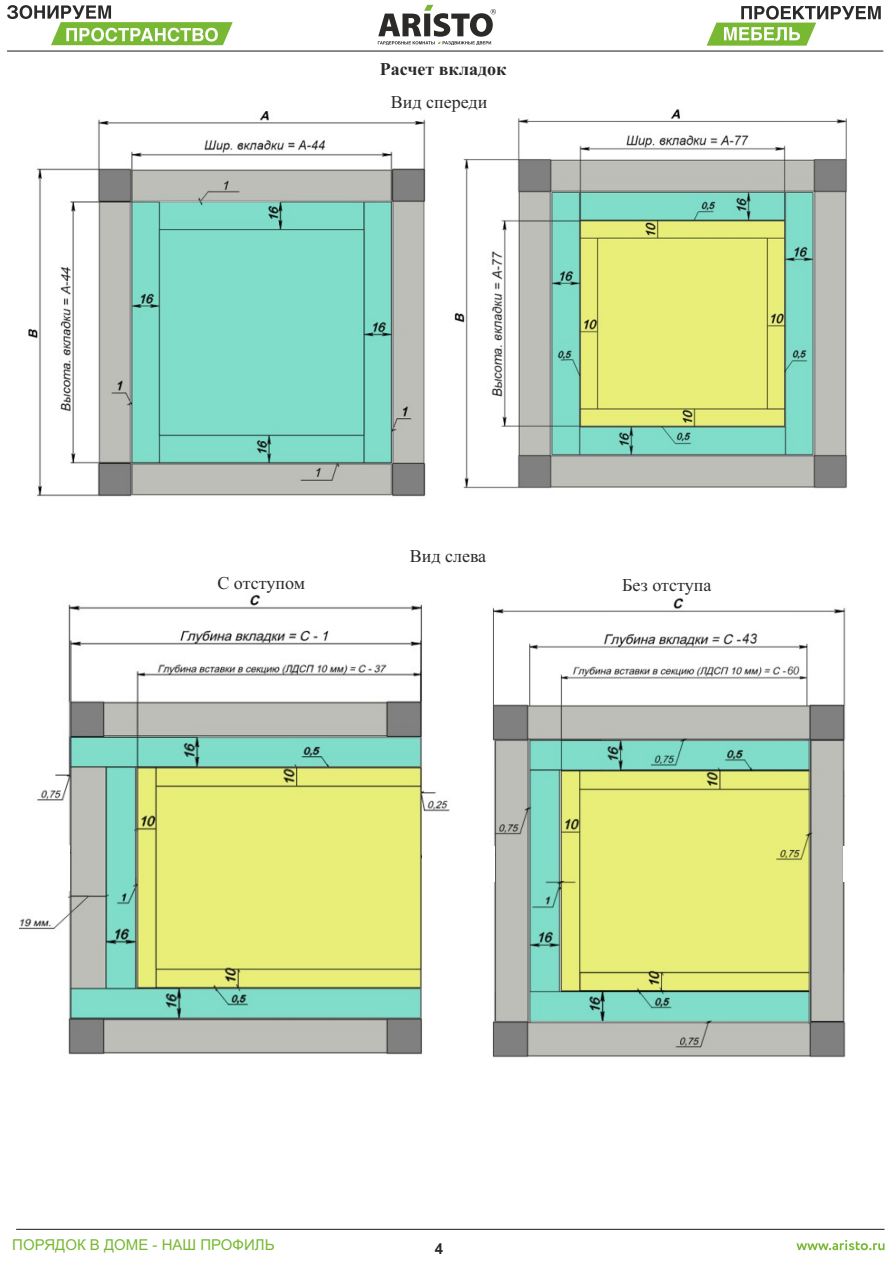
<style>
.page{position:relative;width:893px;height:1263px;background:#fff}
.page>*{position:absolute;margin:0;border:0;box-sizing:border-box;transform-origin:0 0}
.t1{font:18px "Times New Roman";color:#2b2a29}
.t2{font:700 18px "Times New Roman";color:#2b2a29}
.t3{font:15px "Arial";color:#78b833}
.t4{font:700 15px "Arial";color:#2b2a29}
</style>
<div class="page">
<svg style="left:378px;top:5px;width:118px;height:40px"></svg>
<svg style="left:7px;top:5px;width:226px;height:40px"></svg>
<svg style="left:707px;top:6px;width:174px;height:40px"></svg>
<hr style="left:7px;top:50px;width:876px;height:2px;background:#2b2a29">
<svg style="left:796px;top:1240px;width:88px;height:10px"></svg>
<hr style="left:16px;top:1229px;width:868px;height:1px;background:#2b2a29">
<img style="left:20px;top:595px;width:430px;height:460px">
<div style="left:18px;top:845px;width:52px;height:46px;background:#fff"></div>
<div style="left:422px;top:849px;width:51px;height:46px;background:#fff"></div>
<img style="left:28px;top:109px;width:819px;height:388px">
<img style="left:492px;top:598px;width:354px;height:460px">
<div style="left:483px;top:846px;width:12px;height:36px;background:#fff"></div>
<div style="left:844px;top:846px;width:11px;height:36px;background:#fff"></div>
<p class="t2" style="left:380px;top:63px;width:128px">Расчет вкладок</p>
<p class="t1" style="left:391px;top:96px;width:98px">Вид спереди</p>
<p class="t1" style="left:410px;top:550px;width:78px">Вид слева</p>
<p class="t1" style="left:217px;top:576px;width:89px">С отступом</p>
<p class="t1" style="left:622px;top:579px;width:91px">Без отступа</p>
<p class="t3" style="left:12px;top:1239px;width:264px">ПОРЯДОК В ДОМЕ - НАШ ПРОФИЛЬ</p>
<p class="t4" style="left:435px;top:1243px;width:10px">4</p>
</div>
